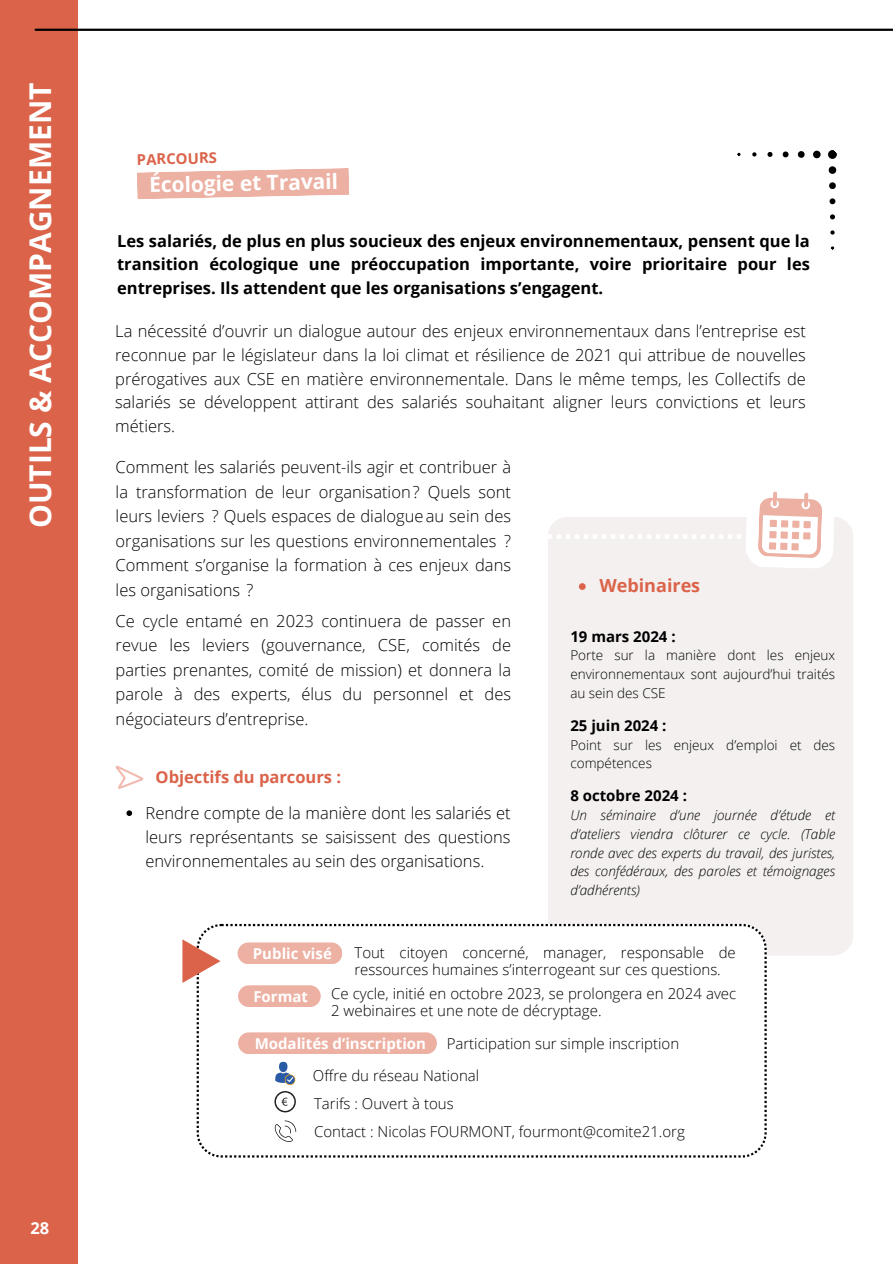
<style>
.page{position:relative;width:893px;height:1264px;background:#fff}
.page>*{position:absolute;margin:0;border:0;box-sizing:border-box;transform-origin:0 0}
.t1{font:700 30px "Open Sans";color:#fff}
.t2{font:700 20.85px "Open Sans";color:#fff}
.t3{font:700 18px "Open Sans";color:#db634a}
.t4{font:300 16.5px/24.5px "Open Sans";color:#000;text-align:justify}
.t5{font:700 16.5px/23.7px "Open Sans";color:#000;text-align:justify}
.t6{font:700 16.5px "Open Sans";color:#db634a}
.t7{font:700 16.5px "Open Sans";color:#fff}
.t8{font:300 15px/16.8px "Open Sans";color:#000}
.t9{font:700 15px "Open Sans";color:#fff}
.t10{font:700 15px "Open Sans";color:#000}
.t11{font:700 14.85px "Open Sans";color:#db634a}
.t12{font:italic 300 13.5px/18.8px "Open Sans";color:#000;text-align:justify}
.t13{font:300 13.5px/18.8px "Open Sans";color:#000;text-align:justify}
</style>
<div class="page">
<div style="left:0;top:0;width:77px;height:1263px;background:#db634a"></div>
<hr style="left:36px;top:29px;width:856px;height:2px;background:#000">
<div style="left:547px;top:516px;width:306px;height:439px;background:#f4f0f0;border-radius:20px"></div>
<svg style="left:547px;top:491px;width:288px;height:78px"></svg>
<div style="left:769px;top:520px;width:8px;height:7px;background:#edb1a4"></div>
<div style="left:769px;top:531px;width:7px;height:7px;background:#edb1a4"></div>
<div style="left:768px;top:542px;width:8px;height:7px;background:#edb1a4"></div>
<div style="left:780px;top:520px;width:8px;height:7px;background:#edb1a4"></div>
<div style="left:780px;top:531px;width:7px;height:8px;background:#edb1a4"></div>
<div style="left:780px;top:542px;width:7px;height:8px;background:#edb1a4"></div>
<div style="left:792px;top:520px;width:7px;height:8px;background:#edb1a4"></div>
<div style="left:791px;top:532px;width:8px;height:7px;background:#edb1a4"></div>
<div style="left:791px;top:543px;width:7px;height:7px;background:#edb1a4"></div>
<div style="left:803px;top:521px;width:7px;height:7px;background:#edb1a4"></div>
<div style="left:803px;top:532px;width:7px;height:7px;background:#edb1a4"></div>
<svg style="left:197px;top:923px;width:569px;height:234px"></svg>
<svg style="left:182px;top:939px;width:38px;height:43px"></svg>
<svg style="left:274px;top:1091px;width:22px;height:21px"></svg>
<svg style="left:275px;top:1120px;width:21px;height:21px"></svg>
<div style="left:237px;top:942px;width:105px;height:22px;background:#edb1a4;border-radius:11px"></div>
<div style="left:238px;top:985px;width:83px;height:22px;background:#edb1a4;border-radius:11px"></div>
<div style="left:238px;top:1032px;width:199px;height:22px;background:#edb1a4;border-radius:11px"></div>
<svg style="left:126px;top:810px;width:6px;height:6px"></svg>
<svg style="left:137px;top:168px;width:212px;height:31px;background:#efbcb1"></svg>
<svg style="left:579px;top:583px;width:6px;height:7px"></svg>
<svg style="left:115px;top:765px;width:28px;height:24px"></svg>
<svg style="left:737px;top:152px;width:4px;height:4px"></svg>
<svg style="left:752px;top:152px;width:5px;height:5px"></svg>
<svg style="left:767px;top:151px;width:6px;height:6px"></svg>
<svg style="left:782px;top:151px;width:7px;height:7px"></svg>
<svg style="left:797px;top:151px;width:8px;height:7px"></svg>
<svg style="left:830px;top:246px;width:4px;height:4px"></svg>
<svg style="left:830px;top:230px;width:5px;height:5px"></svg>
<svg style="left:830px;top:214px;width:5px;height:6px"></svg>
<svg style="left:829px;top:198px;width:7px;height:7px"></svg>
<svg style="left:829px;top:182px;width:7px;height:8px"></svg>
<svg style="left:813px;top:150px;width:24px;height:24px"></svg>
<div style="left:279px;top:1061px;width:8px;height:11px;background:#295aa5;border-radius:50%"></div>
<svg style="left:275px;top:1072px;width:20px;height:12px"></svg>
<p class="t1" style="left:19px;top:528px;width:447px;rotate:-90deg">OUTILS &amp; ACCOMPAGNEMENT</p>
<p class="t7" style="left:30px;top:1216px;width:20px">28</p>
<p class="t11" style="left:137px;top:149px;width:82px;rotate:-1deg">PARCOURS</p>
<p class="t2" style="left:149px;top:170px;width:190px;rotate:-1deg">Écologie et Travail</p>
<p class="t5" style="left:117px;top:228px;width:694px">Les salariés, de plus en plus soucieux des enjeux environnementaux, pensent que la transition écologique une préoccupation importante, voire prioritaire pour les entreprises. Ils attendent que les organisations s’engagent.</p>
<p class="t4" style="left:115px;top:319px;width:692px;line-height:23.7px">La nécessité d’ouvrir un dialogue autour des enjeux environnementaux dans l’entreprise est reconnue par le législateur dans la loi climat et résilience de 2021 qui attribue de nouvelles prérogatives aux CSE en matière environnementale. Dans le même temps, les Collectifs de salariés se développent attirant des salariés souhaitant aligner leurs convictions et leurs métiers.</p>
<p class="t4" style="left:116px;top:454px;width:397px">Comment les salariés peuvent-ils agir et contribuer à la transformation de leur organisation? Quels sont leurs leviers ? Quels espaces de dialogueau sein des organisations sur les questions environnementales ?<br>Comment s’organise la formation à ces enjeux dans les organisations ?</p>
<p class="t4" style="left:116px;top:608px;width:397px">Ce cycle entamé en 2023 continuera de passer en revue les leviers (gouvernance, CSE, comités de parties prenantes, comité de mission) et donnera la parole à des experts, élus du personnel et des négociateurs d’entreprise.</p>
<p class="t6" style="left:155px;top:765px;width:187px">Objectifs du parcours :</p>
<p class="t4" style="left:145px;top:801px;width:366px;line-height:23.7px">Rendre compte de la manière dont les salariés et leurs représentants se saisissent des questions environnementales au sein des organisations.</p>
<p class="t3" style="left:599px;top:573px;width:102px">Webinaires</p>
<p class="t10" style="left:570px;top:625px;width:107px">19 mars 2024 :</p>
<p class="t13" style="left:570px;top:645px;width:266px">Porte sur la manière dont les enjeux environnementaux sont aujourd’hui traités au sein des CSE</p>
<p class="t10" style="left:570px;top:715px;width:98px">25 juin 2024 :</p>
<p class="t13" style="left:570px;top:735px;width:266px">Point sur les enjeux d’emploi et des compétences</p>
<p class="t10" style="left:570px;top:785px;width:118px">8 octobre 2024 :</p>
<p class="t12" style="left:570px;top:805px;width:266px">Un séminaire d’une journée d’étude et d’ateliers viendra clôturer ce cycle. (Table ronde avec des experts du travail, des juristes, des confédéraux, des paroles et témoignages d’adhérents)</p>
<p class="t8" style="left:354px;top:944px;width:383px">Tout citoyen concerné, manager, responsable de ressources humaines s’interrogeant sur ces questions.</p>
<p class="t8" style="left:331px;top:984px;width:406px">Ce cycle, initié en octobre 2023, se prolongera en 2024 avec<br>2 webinaires et une note de décryptage.</p>
<p class="t9" style="left:253px;top:943px;width:80px">Public visé</p>
<p class="t9" style="left:253px;top:985px;width:56px">Format</p>
<p class="t9" style="left:255px;top:1032px;width:173px">Modalités d’inscription</p>
<p class="t8" style="left:446px;top:1034px;width:234px">Participation sur simple inscription</p>
<p class="t8" style="left:313px;top:1066px;width:168px">Offre du réseau National</p>
<p class="t8" style="left:314px;top:1095px;width:141px">Tarifs : Ouvert à tous</p>
<p class="t8" style="left:314px;top:1122px;width:372px">Contact : Nicolas FOURMONT, fourmont@comite21.org</p>
</div>
